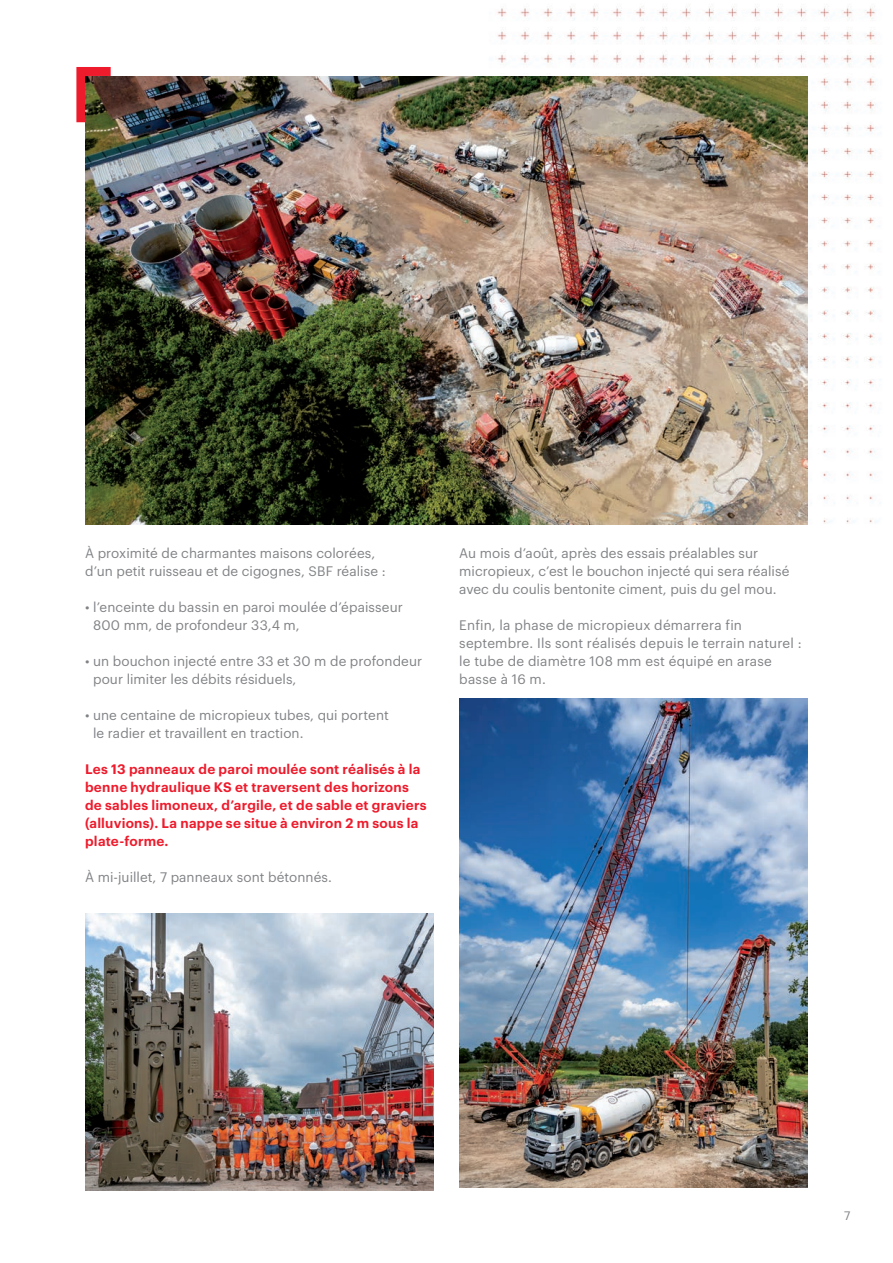
<style>
.page{position:relative;width:893px;height:1263px;background:#fff}
.page>*{position:absolute;margin:0;border:0;box-sizing:border-box;transform-origin:0 0}
.t1{font:13.5px/18px "Graphik";letter-spacing:.005em;color:#808285}
.t2{font:600 13.5px/18px "Graphik";letter-spacing:.02em;color:#ee1b2c}
.t3{font:12px "Graphik";color:#808285}
</style>
<div class="page">
<img style="left:467px;top:6px;width:414px;height:517px">
<svg style="left:76px;top:67px;width:44px;height:56px"></svg>
<img style="left:85px;top:913px;width:349px;height:278px">
<img style="left:459px;top:698px;width:349px;height:490px">
<img style="left:85px;top:77px;width:723px;height:447px">
<p class="t1" style="left:85px;top:543px;width:302px">À proximité de charmantes maisons colorées, d’un petit ruisseau et de cigognes, SBF réalise :</p>
<p class="t1" style="left:93px;top:597px;width:311px;text-indent:-8px">• l’enceinte du bassin en paroi moulée d’épaisseur<br>800 mm, de profondeur 33,4 m,</p>
<p class="t1" style="left:93px;top:651px;width:331px;text-indent:-8px">• un bouchon injecté entre 33 et 30 m de profondeur pour limiter les débits résiduels,</p>
<p class="t1" style="left:93px;top:705px;width:297px;text-indent:-8px">• une centaine de micropieux tubes, qui portent le radier et travaillent en traction.</p>
<p class="t2" style="left:85px;top:759px;width:343px">Les 13 panneaux de paroi moulée sont réalisés à la benne hydraulique KS et traversent des horizons de sables limoneux, d’argile, et de sable et graviers (alluvions). La nappe se situe à environ 2 m sous la plate-forme.</p>
<p class="t1" style="left:85px;top:867px;width:248px">À mi-juillet, 7 panneaux sont bétonnés.</p>
<p class="t1" style="left:459px;top:543px;width:332px">Au mois d’août, après des essais préalables sur micropieux, c’est le bouchon injecté qui sera réalisé avec du coulis bentonite ciment, puis du gel mou.</p>
<p class="t1" style="left:459px;top:615px;width:344px">Enfin, la phase de micropieux démarrera fin septembre. Ils sont réalisés depuis le terrain naturel : le tube de diamètre 108 mm est équipé en arase basse à 16 m.</p>
<p class="t3" style="left:844px;top:1207px;width:8px">7</p>
</div>
